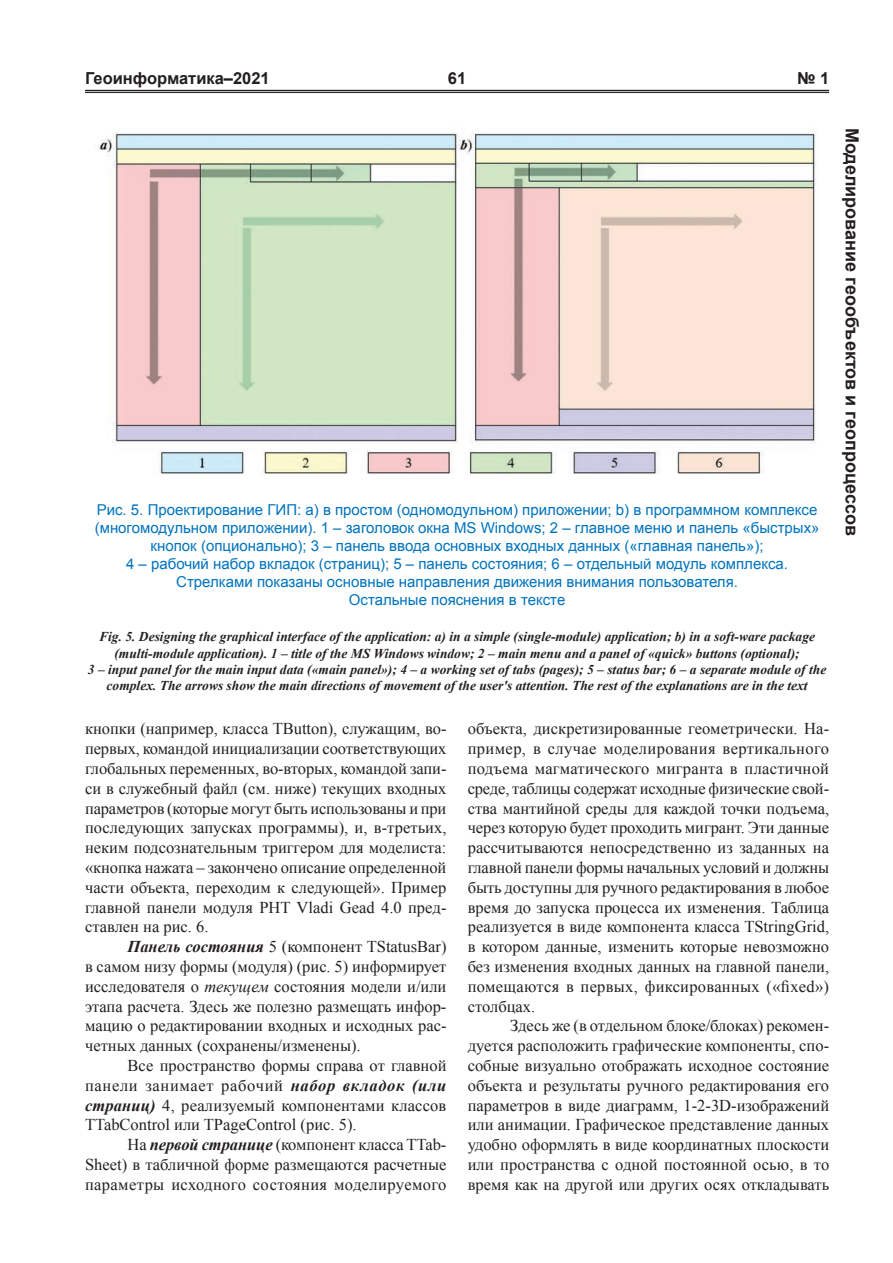
<style>
.page{position:relative;width:893px;height:1263px;background:#fff}
.page>*{position:absolute;margin:0;border:0;box-sizing:border-box;transform-origin:0 0}
.t1{font:700 18px "Arial";color:#231f20}
.t2{font:16.5px/19.8px "Times New Roman";color:#231f20;text-align:justify}
.t3{font:700 16.5px "Arial";color:#231f20}
.t4{font:15px/18px "Arial";color:#0073bd;text-align:center}
.t5{font:italic 700 13.5px/16.2px "Times New Roman";color:#231f20;text-align:center}
.s1{font-weight:700;font-style:italic}
.s2{font-style:italic}
</style>
<div class="page">
<hr style="left:85px;top:90px;width:744px;height:1px;background:#231f20">
<hr style="left:85px;top:92px;width:744px;height:1px;background:#231f20">
<img style="left:98px;top:132px;width:718px;height:342px">
<p class="t3" style="left:85px;top:68px;width:186px">Геоинформатика–2021</p>
<p class="t3" style="left:448px;top:68px;width:20px">61</p>
<p class="t3" style="left:797px;top:68px;width:34px">№ 1</p>
<p class="t4" style="left:95px;top:501px;width:726px">Рис. 5. Проектирование ГИП: a) в простом (одномодульном) приложении; b) в программном комплексе (многомодульном приложении). 1 – заголовок окна MS Windows; 2 – главное меню и панель «быстрых» кнопок (опционально); 3 – панель ввода основных входных данных («главная панель»);<br>4 – рабочий набор вкладок (страниц); 5 – панель состояния; 6 – отдельный модуль комплекса.<br>Стрелками показаны основные направления движения внимания пользователя.<br>Остальные пояснения в тексте</p>
<p class="t5" style="left:88px;top:628px;width:740px">Fig. 5. Designing the graphical interface of the application: a) in a simple (single-module) application; b) in a soft-ware package (multi-module application). 1 – title of the MS Windows window; 2 – main menu and a panel of «quick» buttons (optional);<br>3 – input panel for the main input data («main panel»); 4 – a working set of tabs (pages); 5 – status bar; 6 – a separate module of the complex. The arrows show the main directions of movement of the user's attention. The rest of the explanations are in the text</p>
<p class="t2" style="left:85px;top:719px;width:363px">кнопки (например, класса TButton), служащим, во&shy;первых, командой инициализации соответствующих глобальных переменных, во-вторых, командой запи&shy;си в служебный файл (см. ниже) текущих входных параметров (которые могут быть использованы и при последующих запусках программы), и, в-третьих, неким подсознательным триггером для моделиста: «кнопка нажата – закончено описание определенной части объекта, переходим к следующей». Пример главной панели модуля РНТ Vladi Gead 4.0 пред&shy;ставлен на рис. 6.</p>
<p class="t2" style="left:85px;top:936px;width:363px;text-indent:43px"><span class="s1">Панель состояния</span> 5 (компонент TStatusBar) в самом низу формы (модуля) (рис. 5) информирует исследователя о <span class="s2">текущем</span> состояния модели и/или этапа расчета. Здесь же полезно размещать инфор&shy;мацию о редактировании входных и исходных рас&shy;четных данных (сохранены/изменены).</p>
<p class="t2" style="left:85px;top:1055px;width:363px;text-indent:43px">Все пространство формы справа от главной панели занимает рабочий <span class="s1">набор вкладок (или страниц)</span> 4, реализуемый компонентами классов TTabControl или TPageControl (рис. 5).</p>
<p class="t2" style="left:85px;top:1134px;width:363px;text-indent:43px">На <span class="s1">первой странице</span> (компонент класса TTab-Sheet) в табличной форме размещаются расчетные параметры исходного состояния моделируемого</p>
<p class="t2" style="left:468px;top:719px;width:363px">объекта, дискретизированные геометрически. На&shy;пример, в случае моделирования вертикального подъема магматического мигранта в пластичной среде, таблицы содержат исходные физические свой&shy;ства мантийной среды для каждой точки подъема, через которую будет проходить мигрант. Эти данные рассчитываются непосредственно из заданных на главной панели формы начальных условий и должны быть доступны для ручного редактирования в любое время до запуска процесса их изменения. Таблица реализуется в виде компонента класса TStringGrid, в котором данные, изменить которые невозможно без изменения входных данных на главной панели, помещаются в первых, фиксированных («fixed») столбцах.</p>
<p class="t2" style="left:468px;top:1016px;width:363px;text-indent:43px">Здесь же (в отдельном блоке/блоках) рекомен&shy;дуется расположить графические компоненты, спо&shy;собные визуально отображать исходное состояние объекта и результаты ручного редактирования его параметров в виде диаграмм, 1-2-3D-изображений или анимации. Графическое представление данных удобно оформлять в виде координатных плоскости или пространства с одной постоянной осью, в то время как на другой или других осях откладывать</p>
<p class="t1" style="left:864px;top:128px;width:409px;rotate:90deg">Моделирование геообъектов и геопроцессов</p>
</div>
